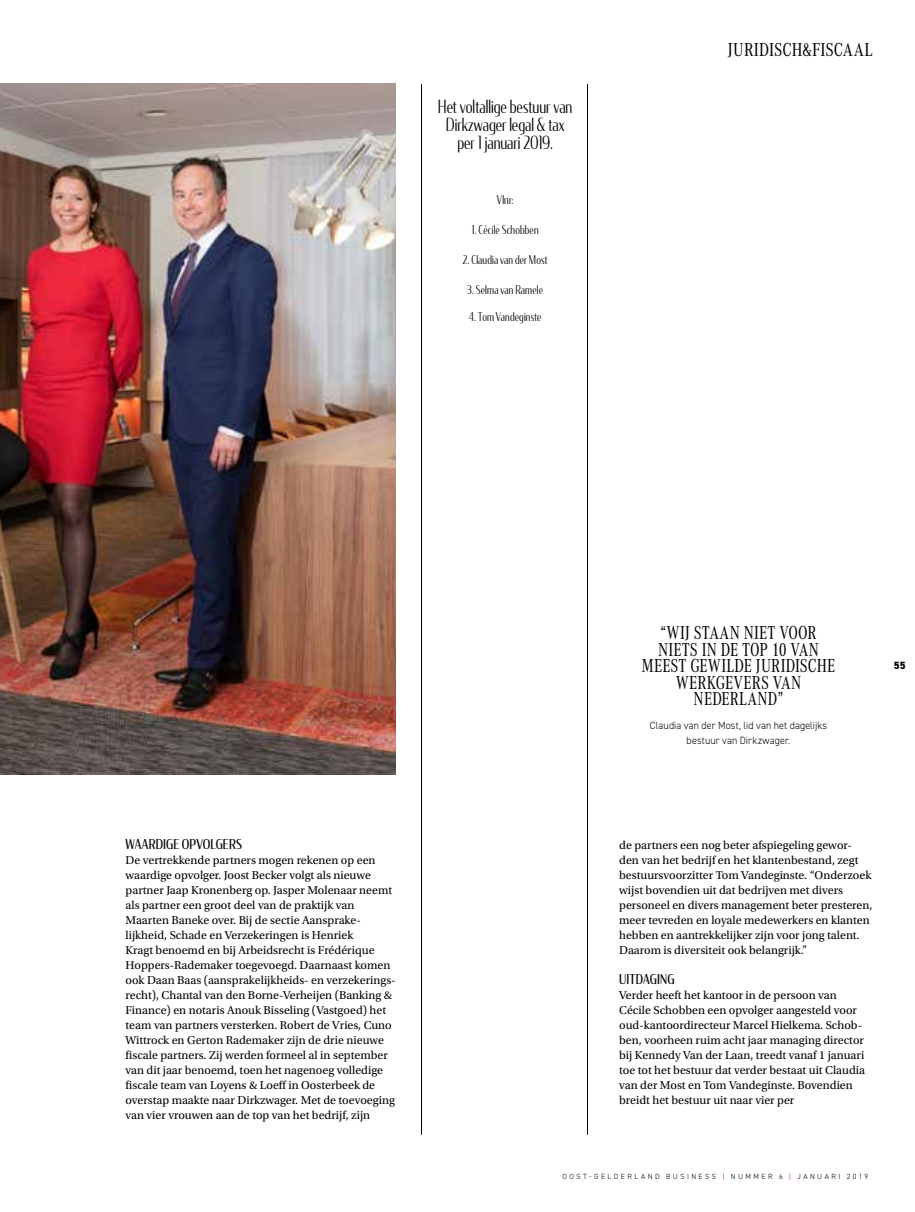
<style>
.page{position:relative;width:915px;height:1212px;background:#fff}
.page>*{position:absolute;margin:0;border:0;box-sizing:border-box;transform-origin:0 0}
.t1{font:19.5px/16.5px "Corporate A Cond Pro";letter-spacing:.005em;color:#000;text-align:center;scale:.95 1}
.t2{font:19.5px "Corporate A Cond Pro";letter-spacing:.005em;color:#000}
.t3{font:300 18px/18px "Condor Cond";color:#000;text-align:center;scale:.95 1}
.t4{font:13.5px "Condor Cond";letter-spacing:.01em;color:#000}
.t5{font:12px/15px "Utopia Std";color:#000}
.t6{font:300 12px "Condor Cond";letter-spacing:.015em;color:#000;scale:.95 1}
.t7{font:300 10.5px/15px "DIN2014";letter-spacing:.015em;color:#000;text-align:center;scale:.95 1}
.t8{font:800 10.5px "DIN2014";color:#000}
.t9{font:300 7.5px "DIN2014";letter-spacing:.325em;color:#000}
.s1{color:#d40f14}
</style>
<div class="page">
<img style="left:0;top:84px;width:395px;height:690px">
<hr style="left:587px;top:84px;width:1px;height:1051px;background:#000">
<hr style="left:421px;top:84px;width:1px;height:1051px;background:#000">
<h2 class="t3" style="left:438px;top:97px;width:143px">Het voltallige bestuur van<br>Dirkzwager legal &amp; tax per 1 januari 2019.</h2>
<p class="t6" style="left:496px;top:192px;width:19px">Vlnr:</p>
<p class="t6" style="left:471px;top:222px;width:72px">1. Cécile Schobben</p>
<p class="t6" style="left:462px;top:252px;width:91px">2. Claudia van der Most</p>
<p class="t6" style="left:467px;top:282px;width:81px">3. Selma van Ramele</p>
<p class="t6" style="left:468px;top:309px;width:78px">4. Tom Vandeginste</p>
<h1 class="t2" style="left:727px;top:36px;width:146px">JURIDISCH&amp;FISCAAL</h1>
<p class="t4" style="left:125px;top:836px;width:118px">WAARDIGE OPVOLGERS</p>
<p class="t5" style="left:125px;top:853px;width:271px">De vertrekkende partners mogen rekenen op een waardige opvolger. Joost Becker volgt als nieuwe partner Jaap Kronenberg op. Jasper Molenaar neemt als partner een groot deel van de praktijk van Maarten Baneke over. Bij de sectie Aansprake&shy;lijkheid, Schade en Verzekeringen is Henriek<br>Kragt benoemd en bij Arbeidsrecht is Frédérique Hoppers-Rademaker toegevoegd. Daarnaast komen ook Daan Baas (aansprakelijkheids- en verzekerings&shy;recht), Chantal van den Borne-Verheijen (Banking &amp; Finance) en notaris Anouk Bisseling (Vastgoed) het team van partners versterken. Robert de Vries, Cuno Wittrock en Gerton Rademaker zijn de drie nieuwe fiscale partners. Zij werden formeel al in september van dit jaar benoemd, toen het nagenoeg volledige fiscale team van Loyens &amp; Loeff in Oosterbeek de overstap maakte naar Dirkzwager. Met de toevoeging van vier vrouwen aan de top van het bedrijf, zijn</p>
<h1 class="t1" style="left:641px;top:624px;width:205px">“WIJ STAAN NIET VOOR<br>NIETS IN DE TOP 10 VAN<br>MEEST GEWILDE JURIDISCHE<br>WERKGEVERS VAN<br>NEDERLAND”</h1>
<p class="t7" style="left:649px;top:718px;width:188px">Claudia van der Most, lid van het dagelijks bestuur van Dirkzwager.</p>
<p class="t8" style="left:893px;top:658px;width:13px">55</p>
<p class="t5" style="left:619px;top:838px;width:254px">de partners een nog beter afspiegeling gewor&shy;den van het bedrijf en het klantenbestand, zegt bestuursvoorzitter Tom Vandeginste. “Onderzoek wijst bovendien uit dat bedrijven met divers personeel en divers management beter presteren, meer tevreden en loyale medewerkers en klanten hebben en aantrekkelijker zijn voor jong talent.<br>Daarom is diversiteit ook belangrijk.”</p>
<p class="t4" style="left:619px;top:971px;width:57px">UITDAGING</p>
<p class="t5" style="left:619px;top:988px;width:247px">Verder heeft het kantoor in de persoon van Cécile Schobben een opvolger aangesteld voor oud-kantoordirecteur Marcel Hielkema. Schob&shy;ben, voorheen ruim acht jaar managing director bij Kennedy Van der Laan, treedt vanaf 1 januari toe tot het bestuur dat verder bestaat uit Claudia van der Most en Tom Vandeginste. Bovendien breidt het bestuur uit naar vier per</p>
<p class="t9" style="left:562px;top:1172px;width:307px">OOST-GELDERLAND BUSINESS <span class="s1">|</span> NUMMER 6 <span class="s1">|</span> JANUARI 2019</p>
</div>
